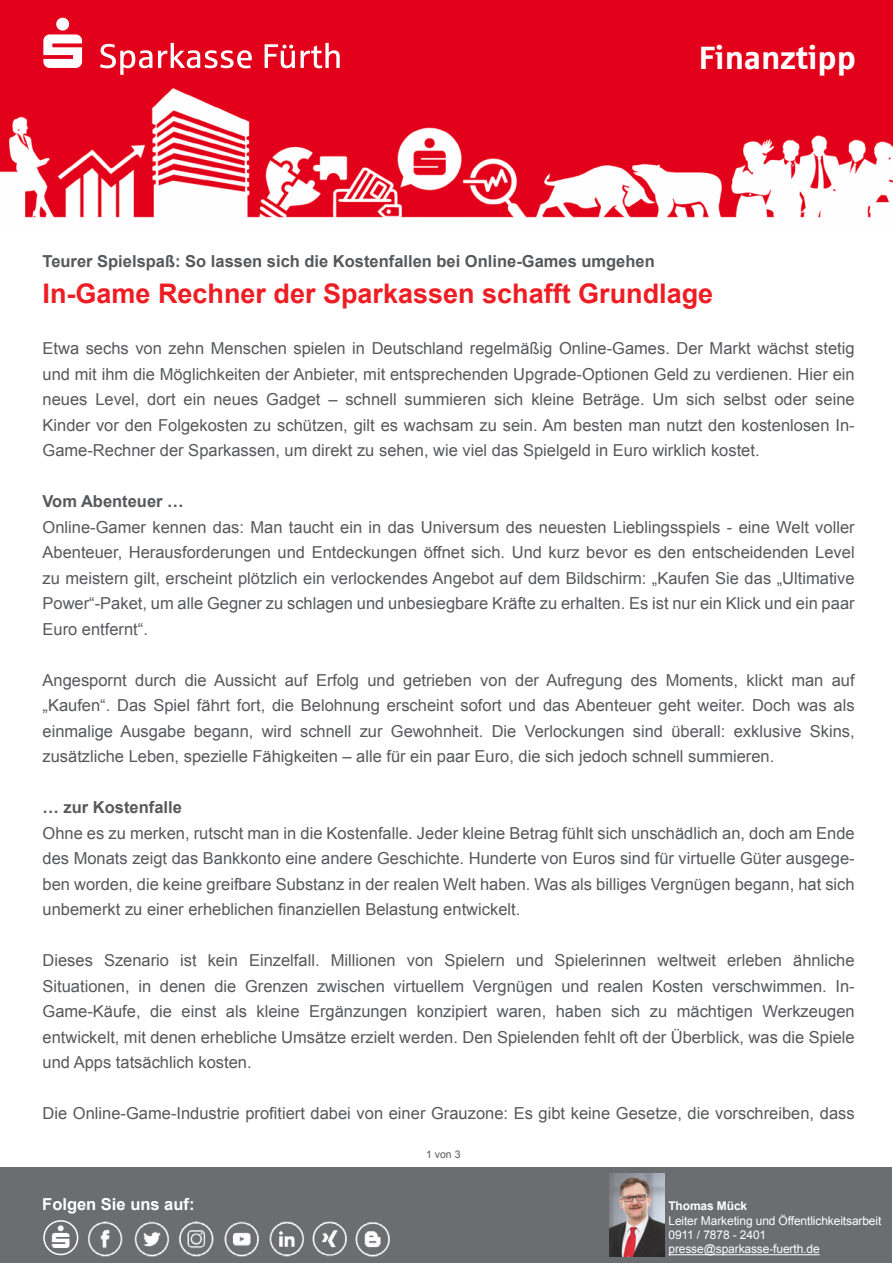
<style>
.page{position:relative;width:893px;height:1263px;background:#fff}
.page>*{position:absolute;margin:0;border:0;box-sizing:border-box;transform-origin:0 0}
.t1{font:700 32.4px "Sparkasse Rg";letter-spacing:-.01em;color:#fff}
.t2{font:700 27px "Arial";color:#ee1d23}
.t3{font:16.5px/25.5px "Arial";color:#57585a;text-align:justify}
.t4{font:700 16.5px "Arial";color:#57585a}
.t5{font:700 16.5px "Arial";color:#fff}
.t6{font:12px/14.4px "Arial";letter-spacing:-.01em;color:#fff}
.t7{font:700 12px "Arial";letter-spacing:-.01em;color:#fff}
.t8{font:10.5px "Arial";color:#57585a}
</style>
<div class="page">
<img style="left:0;top:0;width:893px;height:218px">
<div style="left:0;top:1167px;width:892px;height:96px;background:#6c6d70"></div>
<img style="left:609px;top:1174px;width:55px;height:82px">
<hr style="left:668px;top:1254px;width:152px;height:1px;background:#fff">
<img style="left:87px;top:1221px;width:36px;height:36px">
<img style="left:134px;top:1221px;width:35px;height:36px">
<img style="left:179px;top:1221px;width:35px;height:36px">
<img style="left:224px;top:1221px;width:35px;height:36px">
<img style="left:269px;top:1221px;width:121px;height:36px">
<div style="left:43px;top:1220px;width:35px;height:35px;border:2px solid #fff;border-radius:50%"></div>
<svg style="left:43px;top:18px;width:297px;height:57px;background:#e72d43"></svg>
<h1 class="t1" style="left:698px;top:37px;width:160px">Finanztipp</h1>
<p class="t4" style="left:43px;top:250px;width:614px">Teurer Spielspaß: So lassen sich die Kostenfallen bei Online-Games umgehen</p>
<h2 class="t2" style="left:43px;top:276px;width:672px">In-Game Rechner der Sparkassen schafft Grundlage</h2>
<p class="t3" style="left:43px;top:336px;width:814px">Etwa sechs von zehn Menschen spielen in Deutschland regelmäßig Online-Games. Der Markt wächst stetig und mit ihm die Möglichkeiten der Anbieter, mit entsprechenden Upgrade-Optionen Geld zu verdienen. Hier ein neues Level, dort ein neues Gadget – schnell summieren sich kleine Beträge. Um sich selbst oder seine Kinder vor den Folgekosten zu schützen, gilt es wachsam zu sein. Am besten man nutzt den kostenlosen In-Game-Rechner der Sparkassen, um direkt zu sehen, wie viel das Spielgeld in Euro wirklich kostet.</p>
<p class="t4" style="left:43px;top:490px;width:143px">Vom Abenteuer …</p>
<p class="t3" style="left:43px;top:514px;width:814px">Online-Gamer kennen das: Man taucht ein in das Universum des neuesten Lieblingsspiels - eine Welt voller Abenteuer, Herausforderungen und Entdeckungen öffnet sich. Und kurz bevor es den entscheidenden Level zu meistern gilt, erscheint plötzlich ein verlockendes Angebot auf dem Bildschirm: „Kaufen Sie das „Ultimative Power“-Paket, um alle Gegner zu schlagen und unbesiegbare Kräfte zu erhalten. Es ist nur ein Klick und ein paar Euro entfernt“.</p>
<p class="t3" style="left:43px;top:667px;width:814px">Angespornt durch die Aussicht auf Erfolg und getrieben von der Aufregung des Moments, klickt man auf „Kaufen“. Das Spiel fährt fort, die Belohnung erscheint sofort und das Abenteuer geht weiter. Doch was als einmalige Ausgabe begann, wird schnell zur Gewohnheit. Die Verlockungen sind überall: exklusive Skins, zusätzliche Leben, spezielle Fähigkeiten – alle für ein paar Euro, die sich jedoch schnell summieren.</p>
<p class="t4" style="left:43px;top:796px;width:141px">… zur Kostenfalle</p>
<p class="t3" style="left:43px;top:820px;width:814px">Ohne es zu merken, rutscht man in die Kostenfalle. Jeder kleine Betrag fühlt sich unschädlich an, doch am Ende des Monats zeigt das Bankkonto eine andere Geschichte. Hunderte von Euros sind für virtuelle Güter ausgege&shy;ben worden, die keine greifbare Substanz in der realen Welt haben. Was als billiges Vergnügen begann, hat sich unbemerkt zu einer erheblichen finanziellen Belastung entwickelt.</p>
<p class="t3" style="left:43px;top:948px;width:814px">Dieses Szenario ist kein Einzelfall. Millionen von Spielern und Spielerinnen weltweit erleben ähnliche Situationen, in denen die Grenzen zwischen virtuellem Vergnügen und realen Kosten verschwimmen. In-Game-Käufe, die einst als kleine Ergänzungen konzipiert waren, haben sich zu mächtigen Werkzeugen entwickelt, mit denen erhebliche Umsätze erzielt werden. Den Spielenden fehlt oft der Überblick, was die Spiele und Apps tatsächlich kosten.</p>
<p class="t3" style="left:43px;top:1101px;width:814px">Die Online-Game-Industrie profitiert dabei von einer Grauzone: Es gibt keine Gesetze, die vorschreiben, dass</p>
<p class="t8" style="left:426px;top:1147px;width:36px">1 von 3</p>
<p class="t5" style="left:42px;top:1193px;width:154px">Folgen Sie uns auf:</p>
<p class="t7" style="left:668px;top:1198px;width:80px">Thomas Mück</p>
<p class="t6" style="left:668px;top:1213px;width:214px">Leiter Marketing und Öffentlichkeitsarbeit<br>0911 / 7878 - 2401 presse@sparkasse-fuerth.de</p>
</div>
